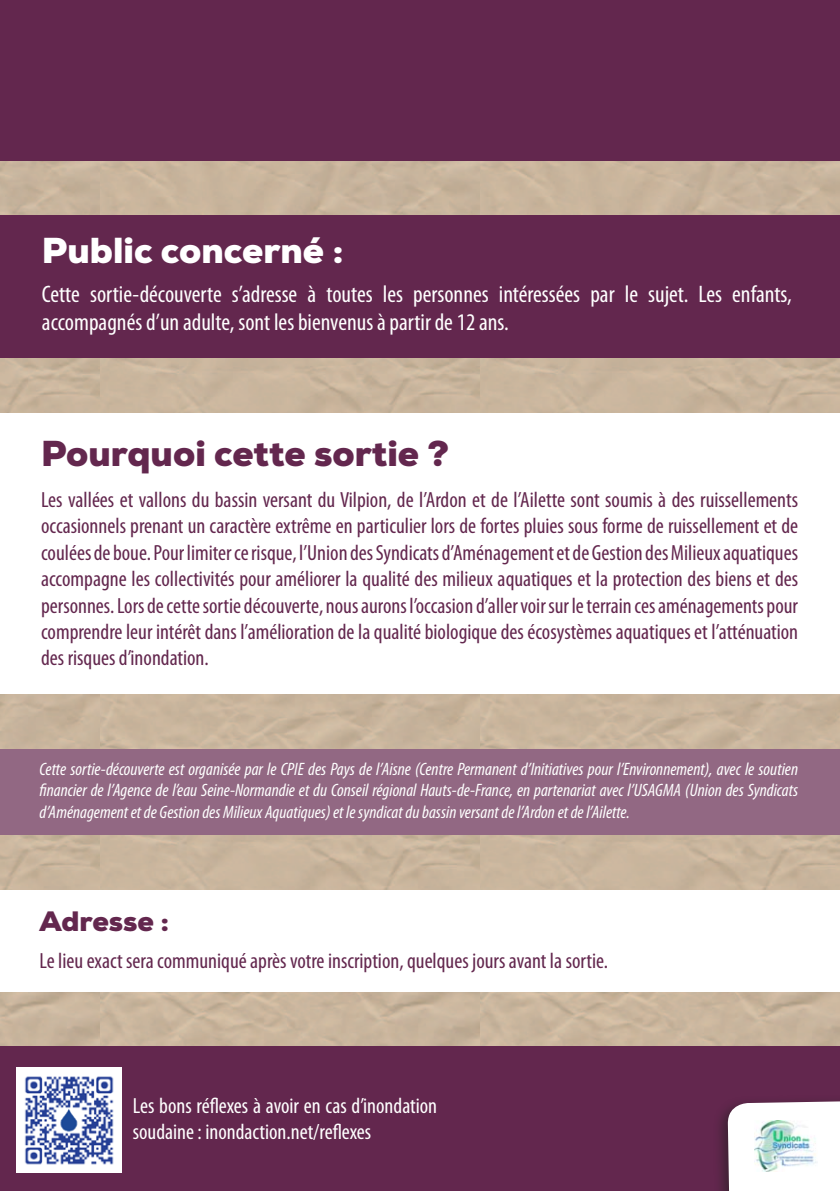
<style>
.page{position:relative;width:840px;height:1191px;background:#fff}
.page>*{position:absolute;margin:0;border:0;box-sizing:border-box;transform-origin:0 0}
.t1{font:900 36px "Nexa";color:#63274e}
.t2{font:900 36px "Nexa";color:#fff}
.t3{font:900 28px "Nexa";color:#63274e}
.t4{font:condensed 24px/28px "Myriad Pro";color:#fff}
.t5{font:condensed 22px/26.4px "Myriad Pro";color:#63274e;text-align:justify}
.t6{font:condensed 22px/26.4px "Myriad Pro";color:#fff}
.t7{font:italic condensed 18px/21.6px "Myriad Pro";color:#fff;text-align:justify}
</style>
<div class="page">
<img style="left:479px;top:160px;width:360px;height:253px">
<img style="left:479px;top:694px;width:360px;height:196px">
<img style="left:99px;top:160px;width:380px;height:253px">
<img style="left:0;top:160px;width:99px;height:253px">
<img style="left:99px;top:694px;width:380px;height:196px">
<img style="left:0;top:694px;width:99px;height:196px">
<div style="left:0;top:1046px;width:839px;height:145px;background:#63274e"></div>
<div style="left:0;top:216px;width:839px;height:142px;background:#63274e"></div>
<div style="left:0;top:0;width:839px;height:160px;background:#63274e"></div>
<div style="left:711px;top:1087px;width:128px;height:104px;background:#231f20;opacity:.6"></div>
<svg style="left:727px;top:1094px;width:112px;height:97px;background:#e6dee3"></svg>
<div style="left:0;top:749px;width:839px;height:85px;background:#926883"></div>
<img style="left:16px;top:1067px;width:105px;height:105px">
<img style="left:753px;top:1120px;width:64px;height:51px">
<h1 class="t2" style="left:42px;top:227px;width:303px">Public concerné :</h1>
<p class="t4" style="left:42px;top:280px;width:751px">Cette sortie-découverte s’adresse à toutes les personnes intéressées par le sujet. Les enfants, accompagnés d’un adulte, sont les bienvenus à partir de 12 ans.</p>
<h1 class="t1" style="left:41px;top:430px;width:409px">Pourquoi cette sortie ?</h1>
<p class="t5" style="left:41px;top:486px;width:758px">Les vallées et vallons du bassin versant du Vilpion, de l’Ardon et de l’Ailette sont soumis à des ruissellements occasionnels prenant un caractère extrême en particulier lors de fortes pluies sous forme de ruissellement et de coulées de boue. Pour limiter ce risque, l’Union des Syndicats d’Aménagement et de Gestion des Milieux aquatiques accompagne les collectivités pour améliorer la qualité des milieux aquatiques et la protection des biens et des personnes. Lors de cette sortie découverte, nous aurons l’occasion d’aller voir sur le terrain ces aménagements pour comprendre leur intérêt dans l’amélioration de la qualité biologique des écosystèmes aquatiques et l’atténuation des risques d’inondation.</p>
<p class="t7" style="left:40px;top:757px;width:759px">Cette sortie-découverte est organisée par le CPIE des Pays de l’Aisne (Centre Permanent d’Initiatives pour l’Environnement), avec le soutien financier de l’Agence de l’eau Seine-Normandie et du Conseil régional Hauts-de-France, en partenariat avec l’USAGMA (Union des Syndicats d’Aménagement et de Gestion des Milieux Aquatiques) et le syndicat du bassin versant de l’Ardon et de l’Ailette.</p>
<p class="t3" style="left:40px;top:903px;width:131px">Adresse :</p>
<p class="t5" style="left:40px;top:947px;width:569px">Le lieu exact sera communiqué après votre inscription, quelques jours avant la sortie.</p>
<p class="t6" style="left:133px;top:1091px;width:305px">Les bons réflexes à avoir en cas d’inondation soudaine : inondaction.net/reflexes</p>
</div>
